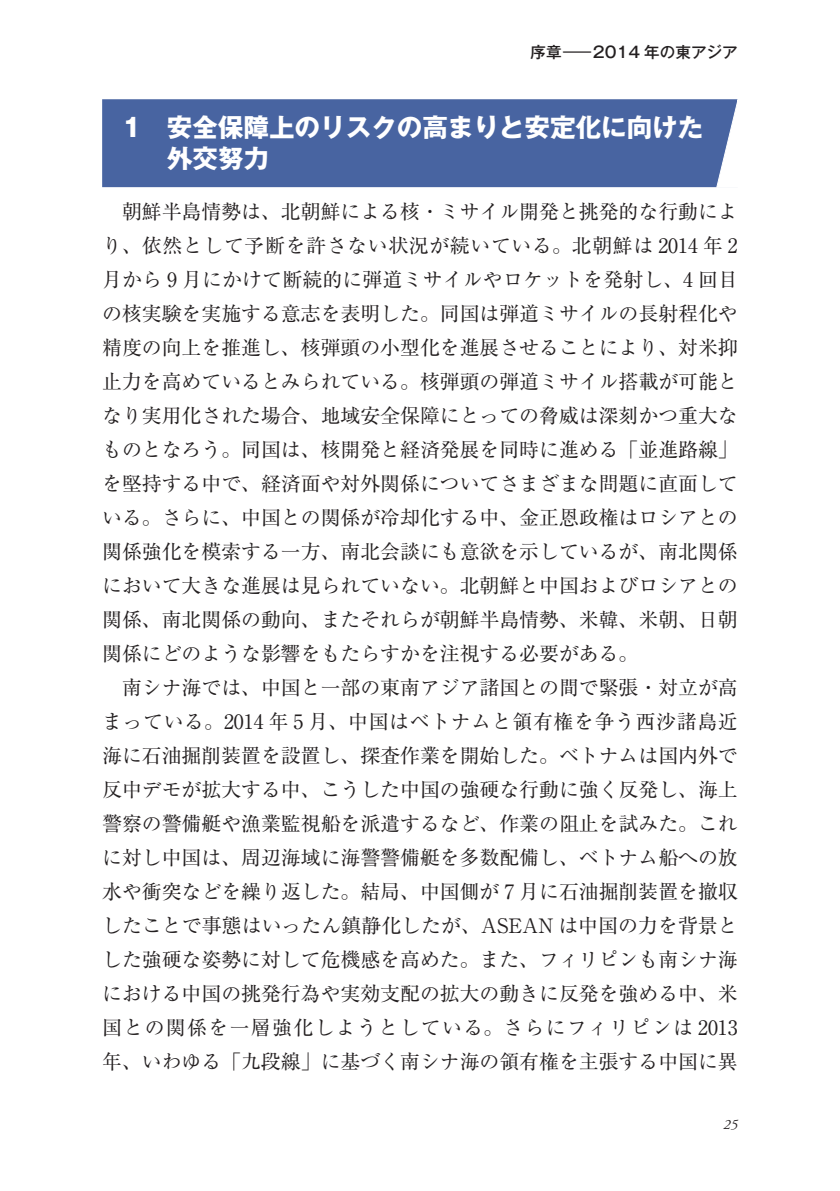
<style>
.page{position:relative;width:840px;height:1191px;background:#fff}
.page>*{position:absolute;margin:0;border:0;box-sizing:border-box;transform-origin:0 0}
.t1{font:700 25.6px/31.2px "Gothic MB101 Pr 6";color:#fff}
.t2{font:19.8px/34px "Ryumin Pr 6";color:#231f20}
.t3{font:500 15.6px "Gothic MB101 Pr 6";color:#231f20}
.t4{font:italic 14.2px "Adobe Garamond Pro";color:#231f20}
</style>
<div class="page">
<div style="left:102px;top:99px;width:635px;height:88px;background:#4864a1"></div>
<svg style="left:715px;top:99px;width:23px;height:89px"></svg>
<p class="t3" style="left:530px;top:39px;width:209px">序章―2014 年の東アジア</p>
<p class="t1" style="left:167px;top:111px;width:537px;text-indent:-45px">1　安全保障上のリスクの高まりと安定化に向けた外交努力</p>
<p class="t2" style="left:102px;top:193px;width:637px">　朝鮮半島情勢は、北朝鮮による核・ミサイル開発と挑発的な行動により、依然として予断を許さない状況が続いている。北朝鮮は 2014 年 2月から 9 月にかけて断続的に弾道ミサイルやロケットを発射し、4 回目の核実験を実施する意志を表明した。同国は弾道ミサイルの長射程化や精度の向上を推進し、核弾頭の小型化を進展させることにより、対米抑止力を高めているとみられている。核弾頭の弾道ミサイル搭載が可能となり実用化された場合、地域安全保障にとっての脅威は深刻かつ重大なものとなろう。同国は、核開発と経済発展を同時に進める「並進路線」を堅持する中で、経済面や対外関係についてさまざまな問題に直面している。さらに、中国との関係が冷却化する中、金正恩政権はロシアとの関係強化を模索する一方、南北会談にも意欲を示しているが、南北関係において大きな進展は見られていない。北朝鮮と中国およびロシアとの関係、南北関係の動向、またそれらが朝鮮半島情勢、米韓、米朝、日朝関係にどのような影響をもたらすかを注視する必要がある。<br>　南シナ海では、中国と一部の東南アジア諸国との間で緊張・対立が高まっている。2014 年 5 月、中国はベトナムと領有権を争う西沙諸島近海に石油掘削装置を設置し、探査作業を開始した。ベトナムは国内外で反中デモが拡大する中、こうした中国の強硬な行動に強く反発し、海上警察の警備艇や漁業監視船を派遣するなど、作業の阻止を試みた。これに対し中国は、周辺海域に海警警備艇を多数配備し、ベトナム船への放水や衝突などを繰り返した。結局、中国側が 7 月に石油掘削装置を撤収したことで事態はいったん鎮静化したが、ASEAN は中国の力を背景とした強硬な姿勢に対して危機感を高めた。また、フィリピンも南シナ海における中国の挑発行為や実効支配の拡大の動きに反発を強める中、米国との関係を一層強化しようとしている。さらにフィリピンは 2013年、いわゆる「九段線」に基づく南シナ海の領有権を主張する中国に異</p>
<p class="t4" style="left:723px;top:1116px;width:16px">25</p>
</div>
